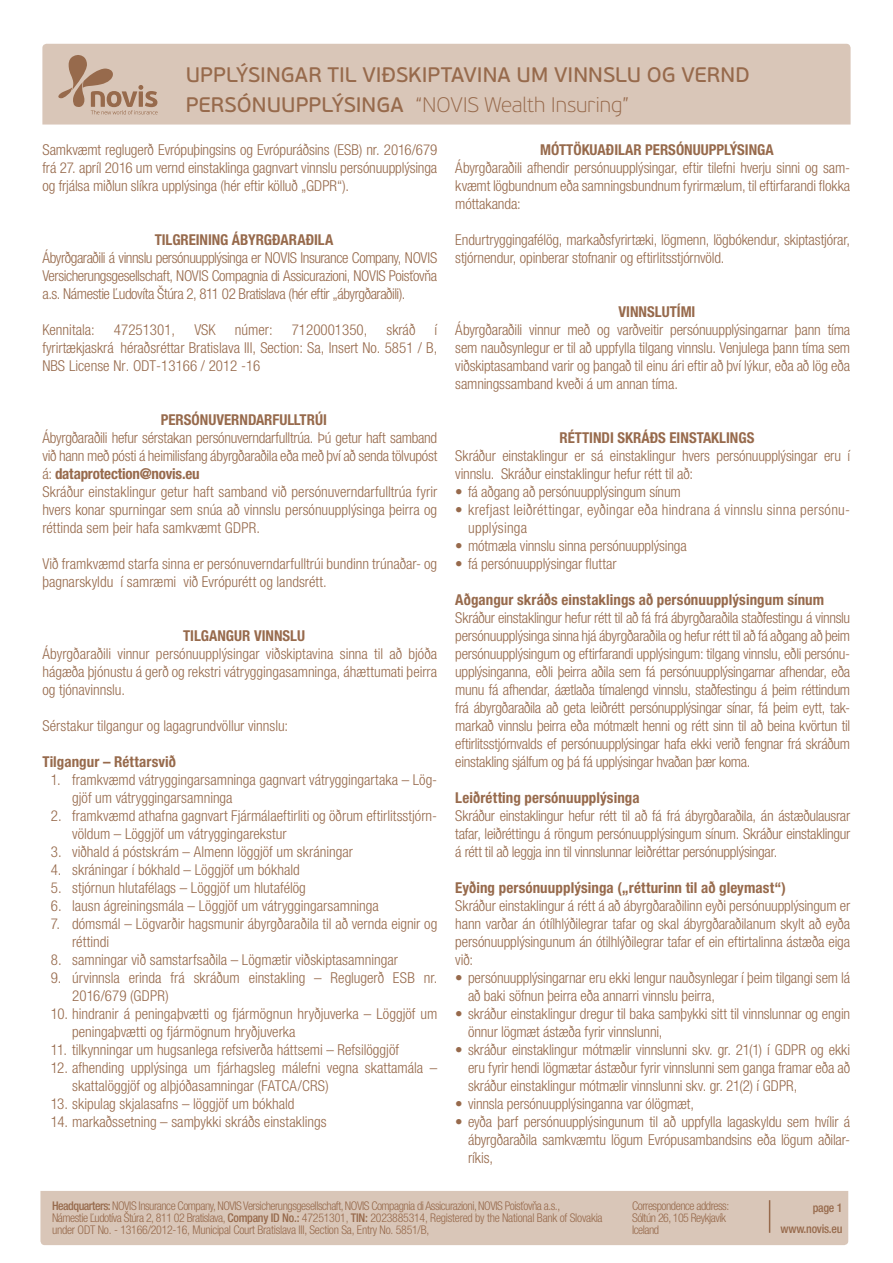
<style>
.page{position:relative;width:893px;height:1263px;background:#fff}
.page>*{position:absolute;margin:0;border:0;box-sizing:border-box;transform-origin:0 0}
.t1{font:21px/30px "PF Beau Sans Pro Bbook";color:#976a4c}
.t2{font:300 condensed 15px/18px "Helvetica Neue LT Pro";letter-spacing:-.005em;color:#976a4c}
.t3{font:300 condensed 15px/18px "Helvetica Neue LT Pro";letter-spacing:-.03em;color:#976a4c}
.t4{font:700 condensed 15px "Helvetica Neue LT Pro";letter-spacing:.005em;color:#976a4c}
.t5{font:300 condensed 15px/18px "Helvetica Neue LT Pro";letter-spacing:.02em;color:#976a4c}
.t6{font:300 condensed 12px/12px "Helvetica Neue LT Pro";letter-spacing:-.04em;color:#976a4c}
.t7{font:500 condensed 12px "Helvetica Neue LT Pro";letter-spacing:-.02em;color:#976a4c}
.s1{font-family:"PF Beau Sans Pro";font-weight:100}
.s2{font-weight:700}
.s3{font-family:"Helvetica Neue LT Com"}
.s4{font-stretch:normal}
.s5{font-weight:500}
</style>
<div class="page">
<div style="left:42px;top:44px;width:809px;height:81px;background:#d9c6b8"></div>
<div style="left:40px;top:1191px;width:808px;height:54px;background:#d9c6b8"></div>
<svg style="left:58px;top:55px;width:100px;height:59px;background:#c6ac99"></svg>
<hr style="left:769px;top:1200px;width:1px;height:33px;background:#976a4c">
<p class="t1" style="left:186px;top:60px;width:565px">UPPLÝSINGAR TIL VIÐSKIPTAVINA UM VINNSLU OG VERND<br>PERSÓNUUPPLÝSINGA <span class="s1">“NOVIS Wealth Insuring”</span></p>
<p class="t2" style="left:42px;top:140px;width:396px;text-align:justify">Samkvæmt reglugerð Evrópuþingsins og Evrópuráðsins (ESB) nr. 2016/679 frá 27. apríl 2016 um vernd einstaklinga gagnvart vinnslu persónuupplýsinga og frjálsa miðlun slíkra upplýsinga (hér eftir kölluð „GDPR“).</p>
<p class="t3" style="left:42px;top:230px;width:396px;text-indent:112px"><span class="s2">TILGREINING ÁBYRGÐARAÐILA<br></span>Ábyrðgaraðili á vinnslu persónuupplýsinga er NOVIS Insurance Company, NOVIS Versicherungsgesellschaft, NOVIS Compagnia di Assicurazioni, NOVIS Poisťovňa a.s. Námestie Ľudovíta Štúra 2, 811 02 Bratislava (hér eftir „ábyrgðaraðili).</p>
<p class="t2" style="left:42px;top:320px;width:54px">Kennitala:</p>
<p class="t2" style="left:114px;top:320px;width:63px">47251301,</p>
<p class="t2" style="left:194px;top:320px;width:23px">VSK</p>
<p class="t2" style="left:235px;top:320px;width:39px">númer:</p>
<p class="t2" style="left:292px;top:320px;width:77px">7120001350,</p>
<p class="t2" style="left:386px;top:320px;width:30px">skráð</p>
<p class="t2" style="left:42px;top:320px;width:396px;text-align:justify;text-indent:392px">í fyrirtækjaskrá héraðsréttar Bratislava <span class="s3">III,</span> Section: Sa, Insert No. 5851 / B, NBS License Nr. ODT-13166 / 2012 -16</p>
<p class="t2" style="left:42px;top:410px;width:396px;text-indent:118px"><span class="s2">PERSÓNUVERNDARFULLTRÚI<br></span>Ábyrgðaraðili hefur sérstakan persónuverndarfulltrúa. Þú getur haft samband við hann með pósti á heimilisfang ábyrgðaraðila eða með því að senda tölvupóst á: <span class="s2">dataprotection@novis.eu<br></span>Skráður einstaklingur getur haft samband við persónuverndarfulltrúa fyrir hvers konar spurningar sem snúa að vinnslu persónuupplýsinga þeirra og réttinda sem þeir hafa samkvæmt GDPR.</p>
<p class="t2" style="left:42px;top:554px;width:396px">Við framkvæmd starfa sinna er persónuverndarfulltrúi bundinn trúnaðar- og þagnarskyldu í samræmi við Evrópurétt og landsrétt.</p>
<p class="t2" style="left:42px;top:626px;width:396px;text-indent:141px"><span class="s2">TILGANGUR VINNSLU<br></span>Ábyrgðaraðili vinnur persónuupplýsingar viðskiptavina sinna til að bjóða hágæða þjónustu á gerð og rekstri vátryggingasamninga, áhættumati þeirra og tjónavinnslu.</p>
<p class="t2" style="left:42px;top:716px;width:247px">Sérstakur tilgangur og lagagrundvöllur vinnslu:</p>
<p class="t4" style="left:42px;top:752px;width:135px">Tilgangur – Réttarsvið</p>
<p class="t2" style="left:72px;top:770px;width:367px;text-indent:-21px">1. framkvæmd vátryggingarsamninga gagnvart vátryggingartaka – Lög&shy;gjöf um vátryggingarsamninga</p>
<p class="t2" style="left:72px;top:806px;width:367px;text-indent:-21px">2. framkvæmd athafna gagnvart Fjármálaeftirliti og öðrum eftirlitsstjórn&shy;völdum – Löggjöf um vátryggingarekstur</p>
<p class="t2" style="left:51px;top:842px;width:303px">3. viðhald á póstskrám – Almenn löggjöf um skráningar</p>
<p class="t2" style="left:51px;top:860px;width:250px">4. skráningar í bókhald – Löggjöf um bókhald</p>
<p class="t2" style="left:51px;top:878px;width:256px">5. stjórnun hlutafélags – Löggjöf um hlutafélög</p>
<p class="t2" style="left:51px;top:896px;width:329px">6. lausn ágreiningsmála – Löggjöf um vátryggingarsamninga</p>
<p class="t2" style="left:72px;top:914px;width:367px;text-indent:-21px">7. dómsmál – Lögvarðir hagsmunir ábyrgðaraðila til að vernda eignir og réttindi</p>
<p class="t2" style="left:51px;top:950px;width:348px">8. samningar við samstarfsaðila – Lögmætir viðskiptasamningar</p>
<p class="t2" style="left:72px;top:968px;width:367px;text-indent:-21px">9. úrvinnsla erinda frá skráðum einstakling – Reglugerð ESB nr.<br>2016/679 (GDPR)</p>
<p class="t2" style="left:72px;top:1004px;width:367px;text-indent:-21px">10. hindranir á peningaþvætti og fjármögnun hryðjuverka – Löggjöf um peningaþvætti og fjármögnum hryðjuverka</p>
<p class="t2" style="left:51px;top:1040px;width:350px">11. tilkynningar um hugsanlega refsiverða háttsemi – Refsilöggjöf</p>
<p class="t2" style="left:72px;top:1058px;width:367px;text-indent:-21px">12. afhending upplýsinga um fjárhagsleg málefni vegna skattamála – skattalöggjöf og alþjóðasamningar (FATCA/CRS)</p>
<p class="t2" style="left:51px;top:1094px;width:245px">13. skipulag skjalasafns – löggjöf um bókhald</p>
<p class="t2" style="left:51px;top:1112px;width:277px">14. markaðssetning – samþykki skráðs einstaklings</p>
<p class="t4" style="left:540px;top:140px;width:235px">MÓTTÖKUAÐILAR PERSÓNUUPPLÝSINGA</p>
<p class="t2" style="left:455px;top:158px;width:396px;text-align:justify">Ábyrgðaraðili afhendir persónuupplýsingar, eftir tilefni hverju sinni og sam&shy;kvæmt lögbundnum eða samningsbundnum fyrirmælum, til eftirfarandi flokka móttakanda:</p>
<p class="t2" style="left:455px;top:230px;width:396px">Endurtryggingafélög, markaðsfyrirtæki, lögmenn, lögbókendur, skiptastjórar, stjórnendur, opinberar stofnanir og eftirlitsstjórnvöld.</p>
<p class="t4" style="left:618px;top:302px;width:78px">VINNSLUTÍMI</p>
<p class="t2" style="left:455px;top:320px;width:396px;text-align:justify">Ábyrgðaraðili vinnur með og varðveitir persónuupplýsingarnar þann tíma sem nauðsynlegur er til að uppfylla tilgang vinnslu. Venjulega þann tíma sem viðskiptasamband varir og þangað til einu ári eftir að því lýkur, eða að lög eða samningssamband kveði á um annan tíma.</p>
<p class="t4" style="left:560px;top:428px;width:196px">RÉTTINDI SKRÁÐS EINSTAKLINGS</p>
<p class="t2" style="left:455px;top:446px;width:396px">Skráður einstaklingur er sá einstaklingur hvers persónuupplýsingar eru í vinnslu. Skráður einstaklingur hefur rétt til að:</p>
<p class="t2" style="left:455px;top:482px;width:227px"><span class="s4">•</span> fá aðgang að persónuupplýsingum sínum</p>
<p class="t5" style="left:468px;top:500px;width:384px;text-indent:-13px"><span class="s4">•</span> krefjast leiðréttingar, eyðingar eða hindrana á vinnslu sinna persónu&shy;upplýsinga</p>
<p class="t2" style="left:455px;top:536px;width:233px"><span class="s4">•</span> mótmæla vinnslu sinna persónuupplýsinga</p>
<p class="t2" style="left:455px;top:554px;width:163px"><span class="s4">•</span> fá persónuupplýsingar fluttar</p>
<p class="t4" style="left:455px;top:590px;width:370px">Aðgangur skráðs einstaklings að persónuupplýsingum sínum</p>
<p class="t2" style="left:455px;top:608px;width:396px;text-align:justify">Skráður einstaklingur hefur rétt til að fá frá ábyrgðaraðila staðfestingu á vinnslu persónuupplýsinga sinna hjá ábyrgðaraðila og hefur rétt til að fá aðgang að þeim persónuupplýsingum og eftirfarandi upplýsingum: tilgang vinnslu, eðli persónu&shy;upplýsinganna, eðli þeirra aðila sem fá persónuupplýsingarnar afhendar, eða munu fá afhendar, áætlaða tímalengd vinnslu, staðfestingu á þeim réttindum frá ábyrgðaraðila að geta leiðrétt persónupplýsingar sínar, fá þeim eytt, tak&shy;markað vinnslu þeirra eða mótmælt henni og rétt sinn til að beina kvörtun til eftirlitsstjórnvalds ef persónuupplýsingar hafa ekki verið fengnar frá skráðum einstakling sjálfum og þá fá upplýsingar hvaðan þær koma.</p>
<p class="t4" style="left:455px;top:788px;width:186px">Leiðrétting persónuupplýsinga</p>
<p class="t2" style="left:455px;top:806px;width:396px;text-align:justify">Skráður einstaklingur hefur rétt til að fá frá ábyrgðaraðila, án ástæðulausrar tafar, leiðréttingu á röngum persónuupplýsingum sínum. Skráður einstaklingur á rétt til að leggja inn til vinnslunnar leiðréttar persónupplýsingar.</p>
<p class="t4" style="left:455px;top:878px;width:332px">Eyðing persónuupplýsinga („rétturinn til að gleymast“)</p>
<p class="t2" style="left:455px;top:896px;width:396px;text-align:justify">Skráður einstaklingur á rétt á að ábyrgðaraðilinn eyði persónuupplýsingum er hann varðar án ótílhlýðilegrar tafar og skal ábyrgðaraðilanum skylt að eyða persónuupplýsingunum án ótilhlýðilegrar tafar ef ein eftirtalinna ástæða eiga við:</p>
<p class="t2" style="left:468px;top:968px;width:384px;text-indent:-13px"><span class="s4">•</span> persónuupplýsingarnar eru ekki lengur nauðsynlegar í þeim tilgangi sem lá að baki söfnun þeirra eða annarri vinnslu þeirra,</p>
<p class="t2" style="left:468px;top:1004px;width:384px;text-indent:-13px"><span class="s4">•</span> skráður einstaklingur dregur til baka samþykki sitt til vinnslunnar og engin önnur lögmæt ástæða fyrir vinnslunni,</p>
<p class="t2" style="left:468px;top:1040px;width:384px;text-align:justify;text-indent:-13px"><span class="s4">•</span> skráður einstaklingur mótmælir vinnslunni skv. gr. 21(1) í GDPR og ekki eru fyrir hendi lögmætar ástæður fyrir vinnslunni sem ganga framar eða að skráður einstaklingur mótmælir vinnslunni skv. gr. 21(2) í GDPR,</p>
<p class="t2" style="left:455px;top:1094px;width:240px"><span class="s4">•</span> vinnsla persónuupplýsinganna var ólögmæt,</p>
<p class="t2" style="left:468px;top:1112px;width:384px;text-align:justify;text-indent:-13px"><span class="s4">•</span> eyða þarf persónuupplýsingunum til að uppfylla lagaskyldu sem hvílir á ábyrgðaraðila samkvæmtu lögum Evrópusambandsins eða lögum aðilar&shy;ríkis,</p>
<p class="t6" style="left:52px;top:1200px;width:552px"><span class="s5">Headquarters:</span> NOVIS Insurance Company, NOVIS Versicherungsgesellschaft,NOVIS Compagnia di Assicurazioni, NOVIS Poisťovňa a.s.,<br>Námestie Ľudotíva Štúra 2, 811 02 Bratislava, <span class="s5">Company ID No.:</span> 47251301, <span class="s5">TIN:</span> 2023885314, Registered by the National Bank of Slovakia under ODT No. - 13166/2012-16, <span class="s3">Municipal Court Bratislava III</span>, Section Sa, Entry No. 5851/B,</p>
<p class="t6" style="left:632px;top:1200px;width:99px">Correspondence address:</p>
<p class="t6" style="left:632px;top:1212px;width:95px">Sóltún 26, 105 Reykjavík</p>
<p class="t6" style="left:632px;top:1224px;width:29px">Iceland</p>
<p class="t7" style="left:813px;top:1200px;width:31px">page 1</p>
<p class="t7" style="left:780px;top:1221px;width:63px">www.novis.eu</p>
</div>
